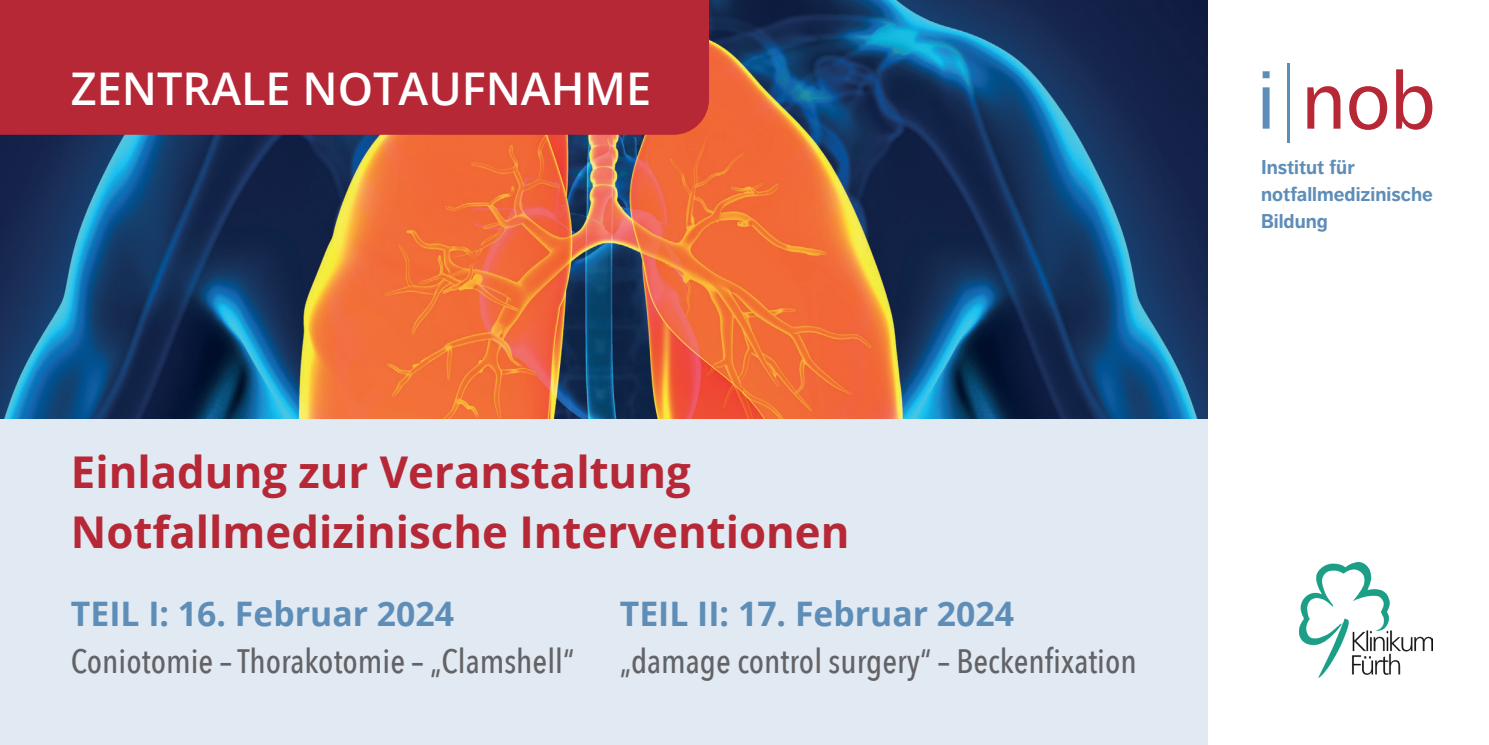
<style>
.page{position:relative;width:1489px;height:745px;background:#fff}
.page>*{position:absolute;margin:0;border:0;box-sizing:border-box;transform-origin:0 0}
.t1{font:84px "Dagny Pro";color:#b72837}
.t2{font:600 45px "Open Sans";color:#fff}
.t3{font:700 43.75px/60px "Open Sans";color:#b72837}
.t4{font:500 33.75px/47.5px "Avenir Next Condensed";color:#636366}
.t5{font:700 19.75px/26.5px "Dagny Pro";color:#5e8db8}
.s1{font-family:"Open Sans";font-weight:700;color:#5e8db8}
.s2{color:#5e8db8}
.s3{font-weight:300;font-stretch:expanded;color:#5e8db8}
</style>
<div class="page">
<div style="left:0;top:418px;width:1206px;height:326px;background:#e1e9f2"></div>
<img style="left:1299px;top:562px;width:132px;height:114px">
<img style="left:0;top:0;width:1206px;height:418px">
<div style="left:0;top:0;width:709px;height:135px;background:#b72837"></div>
<p class="t2" style="left:71px;top:58px;width:582px">ZENTRALE NOTAUFNAHME</p>
<p class="t3" style="left:71px;top:440px;width:780px">Einladung zur Veranstaltung<br>Notfallmedizinische Interventionen</p>
<p class="t4" style="left:71px;top:590px;width:505px"><span class="s1">TEIL I: 16. Februar 2024<br></span>Coniotomie – Thorakotomie – „Clamshell“</p>
<p class="t4" style="left:619px;top:590px;width:518px"><span class="s1">TEIL II: 17. Februar 2024<br></span>„damage control surgery“ – Beckenfixation</p>
<p class="t1" style="left:1257px;top:52px;width:180px"><span class="s2">i</span><span class="s3">|</span>nob</p>
<p class="t5" style="left:1260px;top:154px;width:173px">Institut für notfallmedizinische<br>Bildung</p>
</div>
